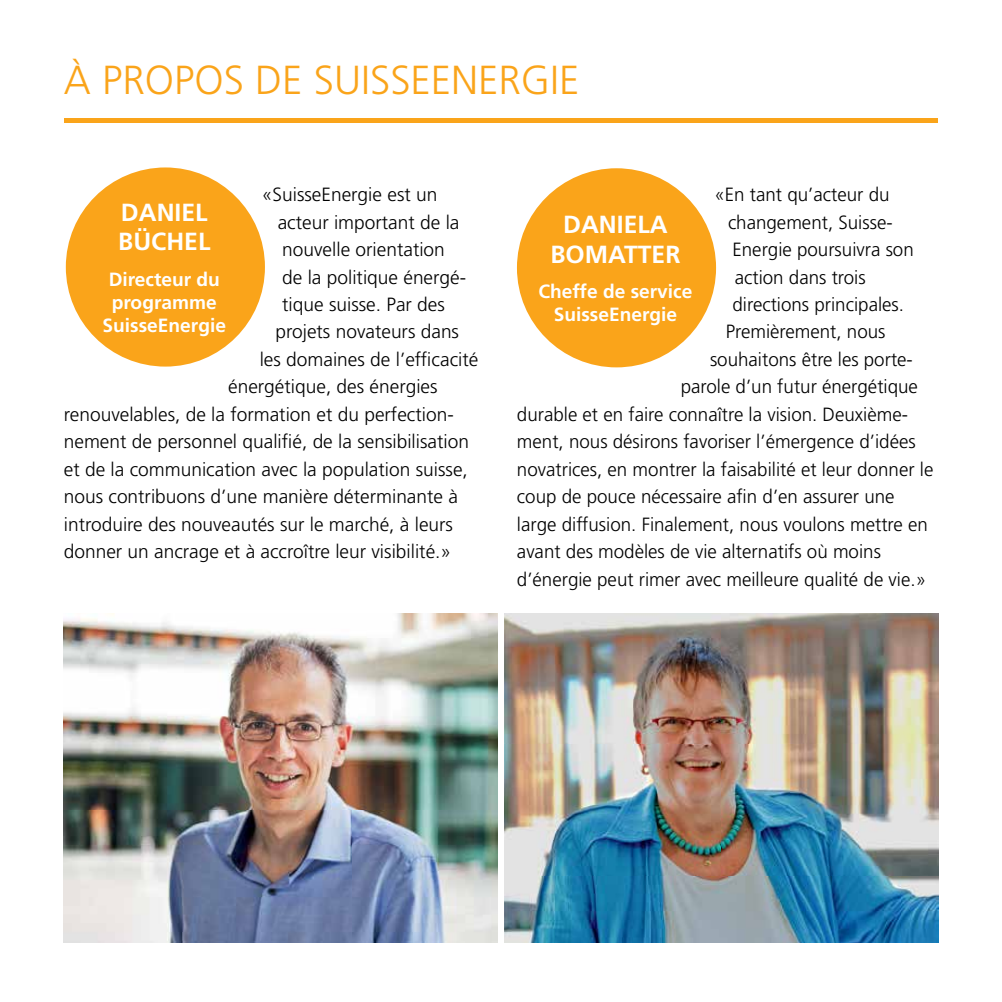
<style>
.page{position:relative;width:1002px;height:1002px;background:#fff}
.page>*{position:absolute;margin:0;border:0;box-sizing:border-box;transform-origin:0 0}
.t1{font:300 40.5px "Frutiger LT Std";color:#faa41a}
.t2{font:700 24.75px/29.7px "Frutiger LT Std";color:#fff}
.t3{font:300 19.12px "Frutiger LT Std";color:#000}
.t4{font:700 19.12px/22.9px "Frutiger LT Std";color:#fff;text-align:center}
</style>
<div class="page">
<div style="left:64px;top:118px;width:873px;height:5px;background:#faa41a"></div>
<div style="left:66px;top:167px;width:199px;height:199px;background:#faa41a;border-radius:50%"></div>
<div style="left:517px;top:168px;width:199px;height:199px;background:#faa41a;border-radius:50%"></div>
<img style="left:504px;top:613px;width:434px;height:329px">
<img style="left:64px;top:613px;width:433px;height:329px">
<h1 class="t1" style="left:64px;top:57px;width:517px">À PROPOS DE SUISSEENERGIE</h1>
<p class="t3" style="left:262px;top:184px;width:177px">«SuisseEnergie est un</p>
<p class="t3" style="left:278px;top:211px;width:183px">acteur important de la</p>
<p class="t3" style="left:282px;top:238px;width:164px">nouvelle orientation</p>
<p class="t3" style="left:282px;top:266px;width:185px">de la politique énergé-</p>
<p class="t3" style="left:282px;top:293px;width:164px">tique suisse. Par des</p>
<p class="t3" style="left:275px;top:321px;width:185px">projets novateurs dans</p>
<p class="t3" style="left:260px;top:348px;width:220px">les domaines de l’efficacité</p>
<p class="t3" style="left:228px;top:376px;width:211px">énergétique, des énergies</p>
<p class="t3" style="left:64px;top:403px;width:391px">renouvelables, de la formation et du perfection-</p>
<p class="t3" style="left:64px;top:431px;width:406px">nement de personnel qualifié, de la sensibilisation</p>
<p class="t3" style="left:64px;top:458px;width:405px">et de la communication avec la population suisse,</p>
<p class="t3" style="left:64px;top:485px;width:395px">nous contribuons d’une manière déterminante à</p>
<p class="t3" style="left:64px;top:513px;width:390px">introduire des nouveautés sur le marché, à leurs</p>
<p class="t3" style="left:64px;top:540px;width:389px">donner un ancrage et à accroître leur visibilité.»</p>
<p class="t2" style="left:118px;top:197px;width:94px">DANIEL<br>BÜCHEL</p>
<p class="t4" style="left:103px;top:268px;width:125px">Directeur du programme<br>SuisseEnergie</p>
<p class="t3" style="left:714px;top:184px;width:176px">«En tant qu’acteur du</p>
<p class="t3" style="left:728px;top:211px;width:166px">changement, Suisse-</p>
<p class="t3" style="left:732px;top:238px;width:183px">Energie poursuivra son</p>
<p class="t3" style="left:734px;top:266px;width:132px">action dans trois</p>
<p class="t3" style="left:732px;top:293px;width:173px">directions principales.</p>
<p class="t3" style="left:725px;top:321px;width:161px">Premièrement, nous</p>
<p class="t3" style="left:710px;top:348px;width:204px">souhaitons être les porte-</p>
<p class="t3" style="left:680px;top:376px;width:239px">parole d’un futur énergétique</p>
<p class="t3" style="left:517px;top:403px;width:392px">durable et en faire connaître la vision. Deuxième-</p>
<p class="t3" style="left:517px;top:431px;width:400px">ment, nous désirons favoriser l’émergence d’idées</p>
<p class="t3" style="left:517px;top:458px;width:418px">novatrices, en montrer la faisabilité et leur donner le</p>
<p class="t3" style="left:517px;top:485px;width:379px">coup de pouce nécessaire afin d’en assurer une</p>
<p class="t3" style="left:517px;top:513px;width:412px">large diffusion. Finalement, nous voulons mettre en</p>
<p class="t3" style="left:517px;top:540px;width:365px">avant des modèles de vie alternatifs où moins</p>
<p class="t3" style="left:517px;top:568px;width:410px">d’énergie peut rimer avec meilleure qualité de vie.»</p>
<p class="t2" style="left:550px;top:209px;width:132px;text-align:center">DANIELA<br>BOMATTER</p>
<p class="t4" style="left:538px;top:280px;width:155px">Cheffe de service<br>SuisseEnergie</p>
</div>
